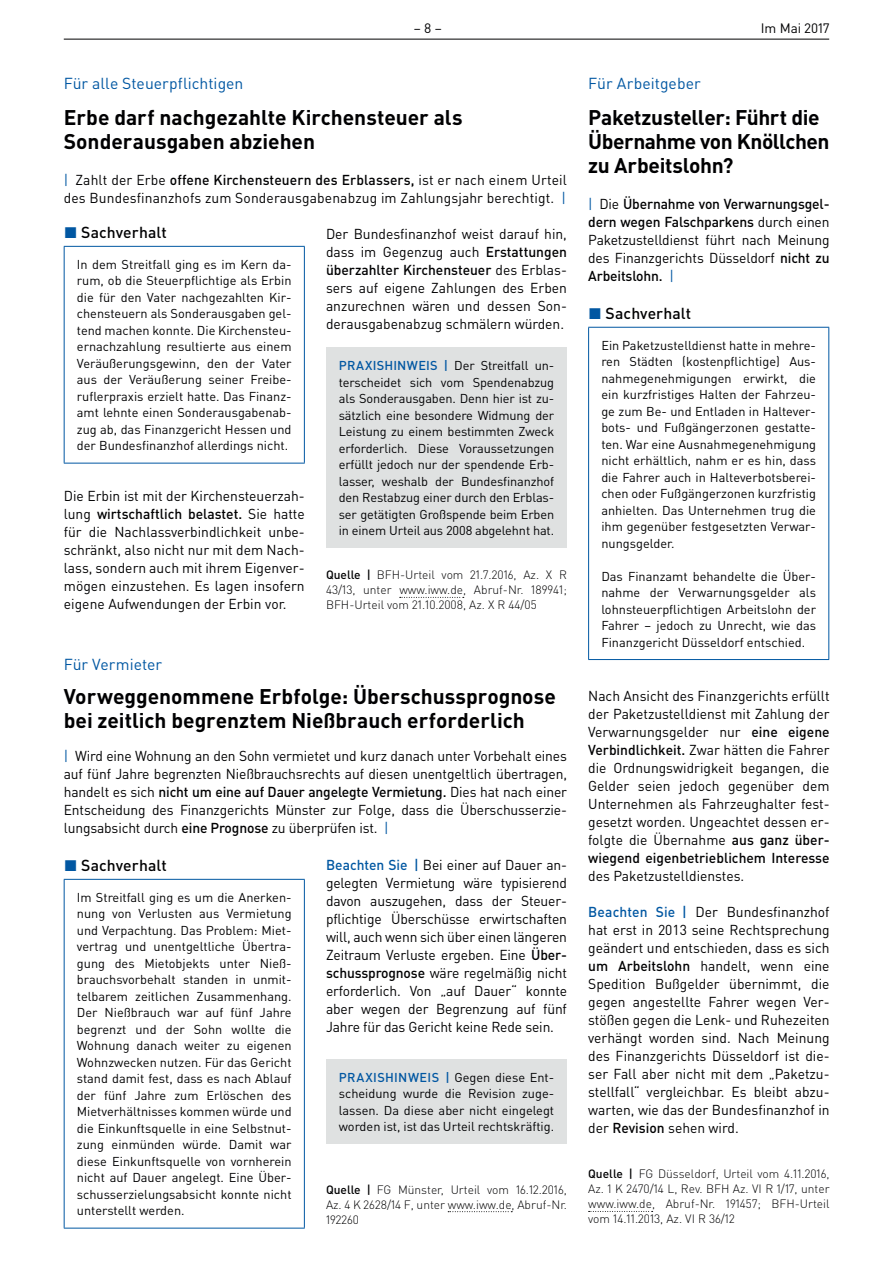
<style>
.page{position:relative;width:893px;height:1263px;background:#fff}
.page>*{position:absolute;margin:0;border:0;box-sizing:border-box;transform-origin:0 0}
.t1{font:700 21px/24px "DIN Pro";letter-spacing:-.005em;color:#000002}
.t2{font:15.75px "DIN Pro";color:#0157a2}
.t3{font:500 15.75px "DIN Pro";letter-spacing:.005em;color:#000002}
.t4{font:14.25px/18px "DIN Pro";color:#000002;text-align:justify}
.t5{font:13.5px "DIN Pro";color:#000002}
.t6{font:12.75px/16.5px "DIN Pro";color:#000002;text-align:justify}
.t7{font:300 12px/15px "DIN Pro";color:#000002;text-align:justify}
.s1{color:#0157a2}
.s2{font-weight:500}
.s3{font-weight:500;color:#0157a2}
</style>
<div class="page">
<hr style="left:64px;top:39px;width:765px;height:1px;background:#000002">
<hr style="left:64px;top:879px;width:241px;height:1px;background:#0157a2">
<hr style="left:64px;top:880px;width:1px;height:348px;background:#0157a2">
<hr style="left:304px;top:880px;width:1px;height:348px;background:#0157a2">
<hr style="left:64px;top:1228px;width:241px;height:1px;background:#0157a2">
<svg style="left:448px;top:1211px;width:64px;height:1px"></svg>
<div style="left:326px;top:1059px;width:241px;height:85px;background:#dfe1e1"></div>
<svg style="left:589px;top:1211px;width:64px;height:1px"></svg>
<hr style="left:588px;top:327px;width:241px;height:1px;background:#0157a2">
<hr style="left:588px;top:328px;width:1px;height:331px;background:#0157a2">
<hr style="left:828px;top:328px;width:1px;height:331px;background:#0157a2">
<hr style="left:588px;top:659px;width:241px;height:1px;background:#0157a2">
<hr style="left:64px;top:246px;width:241px;height:1px;background:#0157a2">
<hr style="left:64px;top:247px;width:1px;height:216px;background:#0157a2">
<hr style="left:304px;top:247px;width:1px;height:216px;background:#0157a2">
<hr style="left:64px;top:463px;width:241px;height:1px;background:#0157a2">
<svg style="left:400px;top:597px;width:64px;height:1px"></svg>
<div style="left:326px;top:348px;width:241px;height:200px;background:#dfe1e1"></div>
<p class="t5" style="left:414px;top:19px;width:30px">– 8 –</p>
<p class="t5" style="left:761px;top:19px;width:70px">Im Mai 2017</p>
<p class="t2" style="left:64px;top:73px;width:181px">Für alle Steuerpflichtigen</p>
<h1 class="t1" style="left:64px;top:105px;width:400px">Erbe darf nachgezahlte Kirchensteuer als<br>Sonderausgaben abziehen</h1>
<p class="t4" style="left:64px;top:171px;width:505px"><span class="s1">|</span> Zahlt der Erbe <span class="s2">offene Kirchensteuern des Erblassers,</span> ist er nach einem Urteil des Bundesfinanzhofs zum Sonderausgabenabzug im Zahlungsjahr berechtigt. <span class="s1">|</span></p>
<p class="t3" style="left:64px;top:221px;width:104px"><span class="s1">◼</span> Sachverhalt</p>
<p class="t6" style="left:77px;top:255px;width:216px">In dem Streitfall ging es im Kern da&shy;rum, ob die Steuerpflichtige als Erbin die für den Vater nachgezahlten Kir&shy;chensteuern als Sonderausgaben gel&shy;tend machen konnte. Die Kirchensteu&shy;ernachzahlung resultierte aus einem Veräußerungsgewinn, den der Vater aus der Veräußerung seiner Freibe&shy;ruflerpraxis erzielt hatte. Das Finanz&shy;amt lehnte einen Sonderausgabenab&shy;zug ab, das Finanzgericht Hessen und der Bundesfinanzhof allerdings nicht.</p>
<p class="t4" style="left:64px;top:486px;width:242px">Die Erbin ist mit der Kirchensteuerzah&shy;lung <span class="s2">wirtschaftlich belastet.</span> Sie hatte für die Nachlassverbindlichkeit unbe&shy;schränkt, also nicht nur mit dem Nach&shy;lass, sondern auch mit ihrem Eigenver&shy;mögen einzustehen. Es lagen insofern eigene Aufwendungen der Erbin vor.</p>
<p class="t4" style="left:326px;top:224px;width:242px">Der Bundesfinanzhof weist darauf hin, dass im Gegenzug auch <span class="s2">Erstattungen überzahlter Kirchensteuer</span> des Erblas&shy;sers auf eigene Zahlungen des Erben anzurechnen wären und dessen Son&shy;derausgabenabzug schmälern würden.</p>
<p class="t6" style="left:339px;top:357px;width:217px"><span class="s3">PRAXISHINWEIS |</span> Der Streitfall un&shy;terscheidet sich vom Spendenabzug als Sonderausgaben. Denn hier ist zu&shy;sätzlich eine besondere Widmung der Leistung zu einem bestimmten Zweck erforderlich. Diese Voraussetzungen erfüllt jedoch nur der spendende Erb&shy;lasser, weshalb der Bundesfinanzhof den Restabzug einer durch den Erblas&shy;ser getätigten Großspende beim Erben in einem Urteil aus 2008 abgelehnt hat.</p>
<p class="t7" style="left:326px;top:567px;width:242px"><span class="s2">Quelle |</span> BFH-Urteil vom 21.7.2016, Az. X R 43/13, unter www.iww.de, Abruf-Nr. 189941; BFH-Urteil vom 21.10.2008, Az. X R 44/05</p>
<p class="t2" style="left:64px;top:653px;width:100px">Für Vermieter</p>
<h1 class="t1" style="left:64px;top:684px;width:494px">Vorweggenommene Erbfolge: Überschussprognose bei zeitlich begrenztem Nießbrauch erforderlich</h1>
<p class="t4" style="left:64px;top:747px;width:505px"><span class="s1">|</span> Wird eine Wohnung an den Sohn vermietet und kurz danach unter Vorbehalt eines auf fünf Jahre begrenzten Nießbrauchsrechts auf diesen unentgeltlich übertragen, handelt es sich <span class="s2">nicht um eine auf Dauer angelegte Vermietung.</span> Dies hat nach einer Entscheidung des Finanzgerichts Münster zur Folge, dass die Überschusserzie&shy;lungsabsicht durch <span class="s2">eine Prognose</span> zu überprüfen ist. <span class="s1">|</span></p>
<p class="t3" style="left:64px;top:854px;width:104px"><span class="s1">◼</span> Sachverhalt</p>
<p class="t6" style="left:77px;top:888px;width:216px">Im Streitfall ging es um die Anerken&shy;nung von Verlusten aus Vermietung und Verpachtung. Das Problem: Miet&shy;vertrag und unentgeltliche Übertra&shy;gung des Mietobjekts unter Nieß&shy;brauchsvorbehalt standen in unmit&shy;telbarem zeitlichen Zusammenhang.<br>Der Nießbrauch war auf fünf Jahre begrenzt und der Sohn wollte die Wohnung danach weiter zu eigenen Wohnzwecken nutzen. Für das Gericht stand damit fest, dass es nach Ablauf der fünf Jahre zum Erlöschen des Mietverhältnisses kommen würde und die Einkunftsquelle in eine Selbstnut&shy;zung einmünden würde. Damit war diese Einkunftsquelle von vornherein nicht auf Dauer angelegt. Eine Über&shy;schusserzielungsabsicht konnte nicht unterstellt werden.</p>
<p class="t4" style="left:326px;top:855px;width:242px"><span class="s3">Beachten Sie |</span> Bei einer auf Dauer an&shy;gelegten Vermietung wäre typisierend davon auszugehen, dass der Steuer&shy;pflichtige Überschüsse erwirtschaften will, auch wenn sich über einen längeren Zeitraum Verluste ergeben. Eine <span class="s2">Über&shy;schussprognose</span> wäre regelmäßig nicht erforderlich. Von „auf Dauer“ konnte aber wegen der Begrenzung auf fünf Jahre für das Gericht keine Rede sein.</p>
<p class="t6" style="left:339px;top:1068px;width:217px"><span class="s3">PRAXISHINWEIS |</span> Gegen diese Ent&shy;scheidung wurde die Revision zuge&shy;lassen. Da diese aber nicht eingelegt worden ist, ist das Urteil rechtskräftig.</p>
<p class="t7" style="left:326px;top:1181px;width:242px"><span class="s2">Quelle |</span> FG Münster, Urteil vom 16.12.2016, Az. 4 K 2628/14 F, unter www.iww.de, Abruf-Nr.<br>192260</p>
<p class="t2" style="left:588px;top:73px;width:114px">Für Arbeitgeber</p>
<h1 class="t1" style="left:588px;top:105px;width:243px">Paketzusteller: Führt die<br>Übernahme von Knöllchen zu Arbeitslohn?</h1>
<p class="t4" style="left:588px;top:195px;width:243px"><span class="s1">|</span> Die <span class="s2">Übernahme von Verwarnungsgel&shy;dern wegen Falschparkens</span> durch einen Paketzustelldienst führt nach Meinung des Finanzgerichts Düsseldorf <span class="s2">nicht zu Arbeitslohn.</span> <span class="s1">|</span></p>
<p class="t3" style="left:589px;top:302px;width:104px"><span class="s1">◼</span> Sachverhalt</p>
<p class="t6" style="left:601px;top:336px;width:216px">Ein Paketzustelldienst hatte in mehre&shy;ren Städten (kostenpflichtige) Aus&shy;nahmegenehmigungen erwirkt, die ein kurzfristiges Halten der Fahrzeu&shy;ge zum Be- und Entladen in Haltever&shy;bots- und Fußgängerzonen gestatte&shy;ten. War eine Ausnahmegenehmigung nicht erhältlich, nahm er es hin, dass die Fahrer auch in Halteverbotsberei&shy;chen oder Fußgängerzonen kurzfristig anhielten. Das Unternehmen trug die ihm gegenüber festgesetzten Verwar&shy;nungsgelder.</p>
<p class="t6" style="left:601px;top:567px;width:216px">Das Finanzamt behandelte die Über&shy;nahme der Verwarnungsgelder als lohnsteuerpflichtigen Arbeitslohn der Fahrer – jedoch zu Unrecht, wie das Finanzgericht Düsseldorf entschied.</p>
<p class="t4" style="left:588px;top:687px;width:243px">Nach Ansicht des Finanzgerichts erfüllt der Paketzustelldienst mit Zahlung der Verwarnungsgelder nur <span class="s2">eine eigene Verbindlichkeit.</span> Zwar hätten die Fahrer die Ordnungswidrigkeit begangen, die Gelder seien jedoch gegenüber dem Unternehmen als Fahrzeughalter fest&shy;gesetzt worden. Ungeachtet dessen er&shy;folgte die Übernahme <span class="s2">aus ganz über&shy;wiegend eigenbetrieblichem Interesse</span></p>
<p class="t4" style="left:588px;top:867px;width:158px">des Paketzustelldienstes.</p>
<p class="t4" style="left:588px;top:903px;width:243px"><span class="s3">Beachten Sie |</span> Der Bundesfinanzhof hat erst in 2013 seine Rechtsprechung geändert und entschieden, dass es sich <span class="s2">um Arbeitslohn</span> handelt, wenn eine Spedition Bußgelder übernimmt, die gegen angestellte Fahrer wegen Ver&shy;stößen gegen die Lenk- und Ruhezeiten verhängt worden sind. Nach Meinung des Finanzgerichts Düsseldorf ist die&shy;ser Fall aber nicht mit dem „Paketzu&shy;stellfall“ vergleichbar. Es bleibt abzu&shy;warten, wie das der Bundesfinanzhof in der <span class="s2">Revision</span> sehen wird.</p>
<p class="t7" style="left:588px;top:1166px;width:243px"><span class="s2">Quelle |</span> FG Düsseldorf, Urteil vom 4.11.2016, Az. 1 K 2470/14 L, Rev. BFH Az. VI R 1/17, unter www.iww.de, Abruf-Nr. 191457; BFH-Urteil vom 14.11.2013, Az. VI R 36/12</p>
</div>
